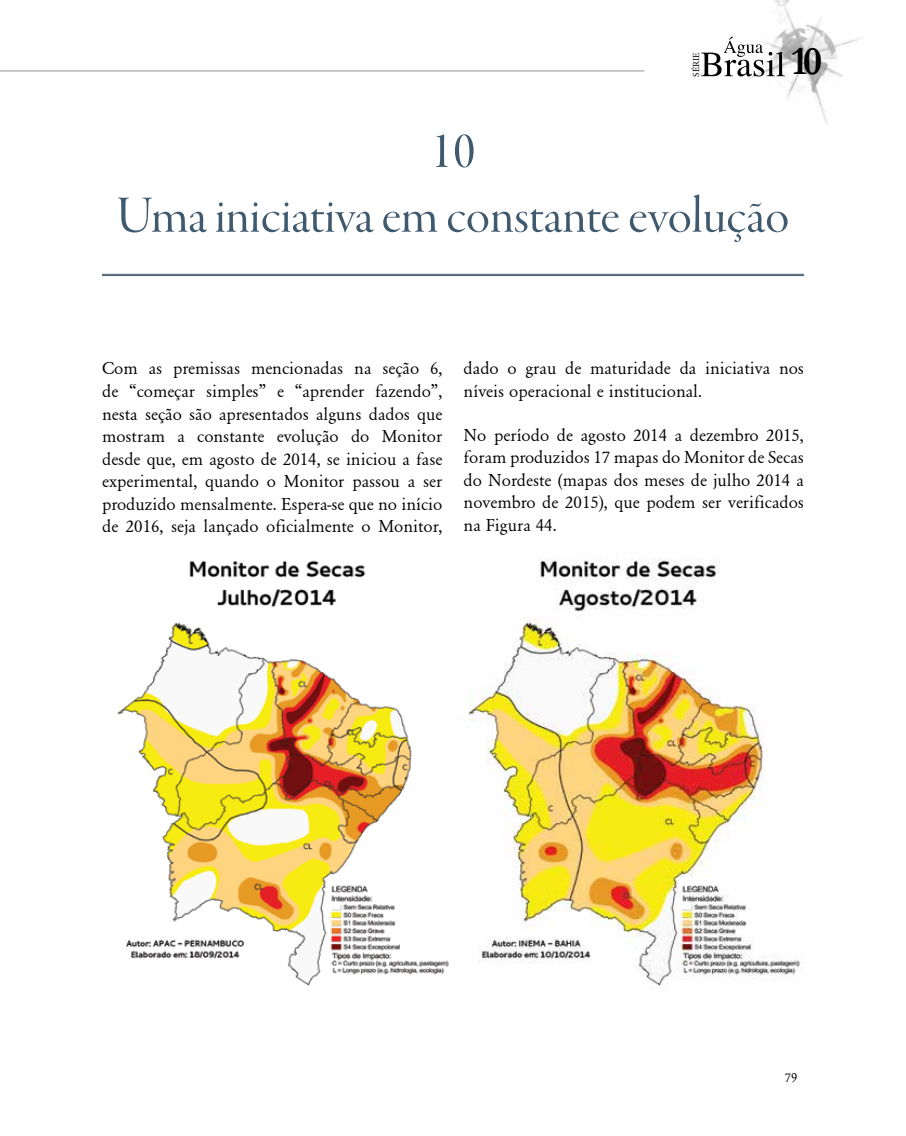
<style>
.page{position:relative;width:906px;height:1136px;background:#fff}
.page>*{position:absolute;margin:0;border:0;box-sizing:border-box;transform-origin:0 0}
.t1{font:54px/64.8px "Garamond Premr Pro Disp";color:#3f5a6e;text-align:center}
.t2{font:700 40.8px "Garamond";color:#000}
.t3{font:18px/22.5px "Garamond";color:#000;text-align:justify}
.t4{font:13.5px "Garamond";color:#000}
.t5{font:9.3px "Minion Pro";letter-spacing:-.005em;color:#000}
</style>
<div class="page">
<img style="left:745px;top:0;width:118px;height:126px">
<svg style="left:701px;top:37px;width:83px;height:39px"></svg>
<hr style="left:0;top:71px;width:644px;height:1px;background:#939598">
<hr style="left:102px;top:274px;width:702px;height:1px;background:#3f5a6e">
<hr style="left:102px;top:275px;width:702px;height:1px;background:#3f5a6e">
<img style="left:117px;top:558px;width:686px;height:431px">
<p class="t5" style="left:690px;top:76px;width:25px;rotate:-90deg">SÉRIE</p>
<h2 class="t2" style="left:791px;top:33px;width:33px">10</h2>
<h1 class="t1" style="left:117px;top:120px;width:674px">10<br>Uma iniciativa em constante evolução</h1>
<p class="t3" style="left:102px;top:357px;width:342px">Com as premissas mencionadas na seção 6, de “começar simples” e “aprender fazendo”, nesta seção são apresentados alguns dados que mostram a constante evolução do Monitor desde que, em agosto de 2014, se iniciou a fase experimental, quando o Monitor passou a ser produzido mensalmente. Espera-se que no início de 2016, seja lançado oficialmente o Monitor,</p>
<p class="t3" style="left:463px;top:357px;width:342px">dado o grau de maturidade da iniciativa nos níveis operacional e institucional.</p>
<p class="t3" style="left:463px;top:423px;width:342px">No período de agosto 2014 a dezembro 2015, foram produzidos 17 mapas do Monitor de Secas do Nordeste (mapas dos meses de julho 2014 a novembro de 2015), que podem ser verificados na Figura 44.</p>
<p class="t4" style="left:785px;top:1069px;width:14px">79</p>
</div>
